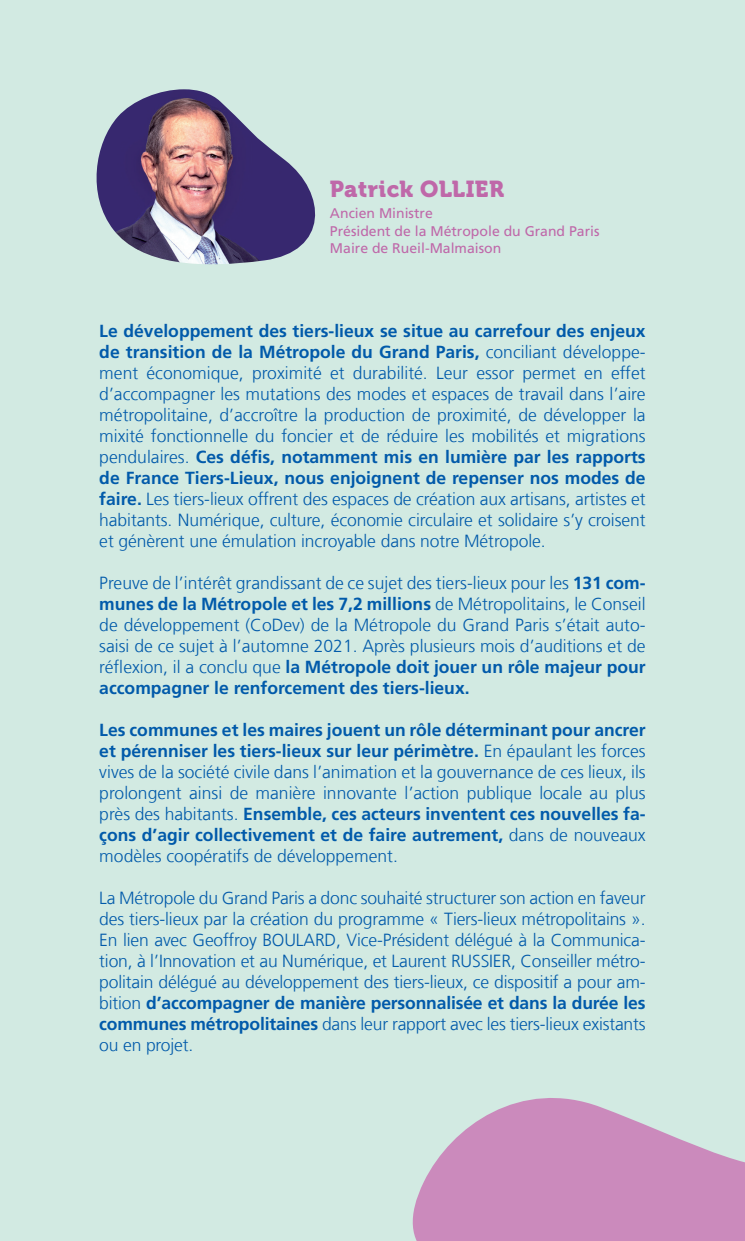
<style>
.page{position:relative;width:745px;height:1241px;background:#fff}
.page>*{position:absolute;margin:0;border:0;box-sizing:border-box;transform-origin:0 0}
.t1{font:22.93px "Museo 900";letter-spacing:.02em;color:#bf68a9}
.t2{font:300 17.5px/21px "Frutiger LT Com";letter-spacing:-.005em;color:#015aaa;text-align:justify}
.t3{font:14px/17.5px "Frutiger LT Com";color:#bf68a9}
.s1{font-weight:700}
</style>
<div class="page">
<div style="left:0;top:0;width:744px;height:1240px;background:#d2eae2"></div>
<img style="left:96px;top:89px;width:220px;height:176px">
<svg style="left:412px;top:1098px;width:332px;height:142px;fill:#cb8abc"></svg>
<h1 class="t1" style="left:330px;top:176px;width:175px">Patrick OLLIER</h1>
<p class="t3" style="left:330px;top:204px;width:271px">Ancien Ministre<br>Président de la Métropole du Grand Paris<br>Maire de Rueil-Malmaison</p>
<p class="t2" style="left:99px;top:320px;width:547px"><span class="s1">Le développement des tiers-lieux se situe au carrefour des enjeux de transition de la Métropole du Grand Paris,</span> conciliant développe&shy;ment économique, proximité et durabilité. Leur essor permet en effet d’accompagner les mutations des modes et espaces de travail dans l’aire métropolitaine, d’accroître la production de proximité, de développer la mixité fonctionnelle du foncier et de réduire les mobilités et migrations pendulaires. <span class="s1">Ces défis, notamment mis en lumière par les rapports de France Tiers-Lieux, nous enjoignent de repenser nos modes de faire.</span> Les tiers-lieux offrent des espaces de création aux artisans, artistes et habitants. Numérique, culture, économie circulaire et solidaire s’y croisent et génèrent une émulation incroyable dans notre Métropole.</p>
<p class="t2" style="left:99px;top:572px;width:547px">Preuve de l’intérêt grandissant de ce sujet des tiers-lieux pour les <span class="s1">131 com&shy;munes de la Métropole et les 7,2 millions</span> de Métropolitains, le Conseil de développement (CoDev) de la Métropole du Grand Paris s’était auto&shy;saisi de ce sujet à l’automne 2021. Après plusieurs mois d’auditions et de réflexion, il a conclu que <span class="s1">la Métropole doit jouer un rôle majeur pour accompagner le renforcement des tiers-lieux.</span></p>
<p class="t2" style="left:99px;top:719px;width:547px"><span class="s1">Les communes et les maires jouent un rôle déterminant pour ancrer et pérenniser les tiers-lieux sur leur périmètre.</span> En épaulant les forces vives de la société civile dans l’animation et la gouvernance de ces lieux, ils prolongent ainsi de manière innovante l’action publique locale au plus près des habitants. <span class="s1">Ensemble, ces acteurs inventent ces nouvelles fa&shy;çons d’agir collectivement et de faire autrement,</span> dans de nouveaux modèles coopératifs de développement.</p>
<p class="t2" style="left:99px;top:887px;width:547px">La Métropole du Grand Paris a donc souhaité structurer son action en faveur des tiers-lieux par la création du programme « Tiers-lieux métropolitains ».<br>En lien avec Geoffroy BOULARD, Vice-Président délégué à la Communica&shy;tion, à l’Innovation et au Numérique, et Laurent RUSSIER, Conseiller métro&shy;politain délégué au développement des tiers-lieux, ce dispositif a pour am&shy;bition <span class="s1">d’accompagner de manière personnalisée et dans la durée les communes métropolitaines</span> dans leur rapport avec les tiers-lieux existants ou en projet.</p>
</div>
